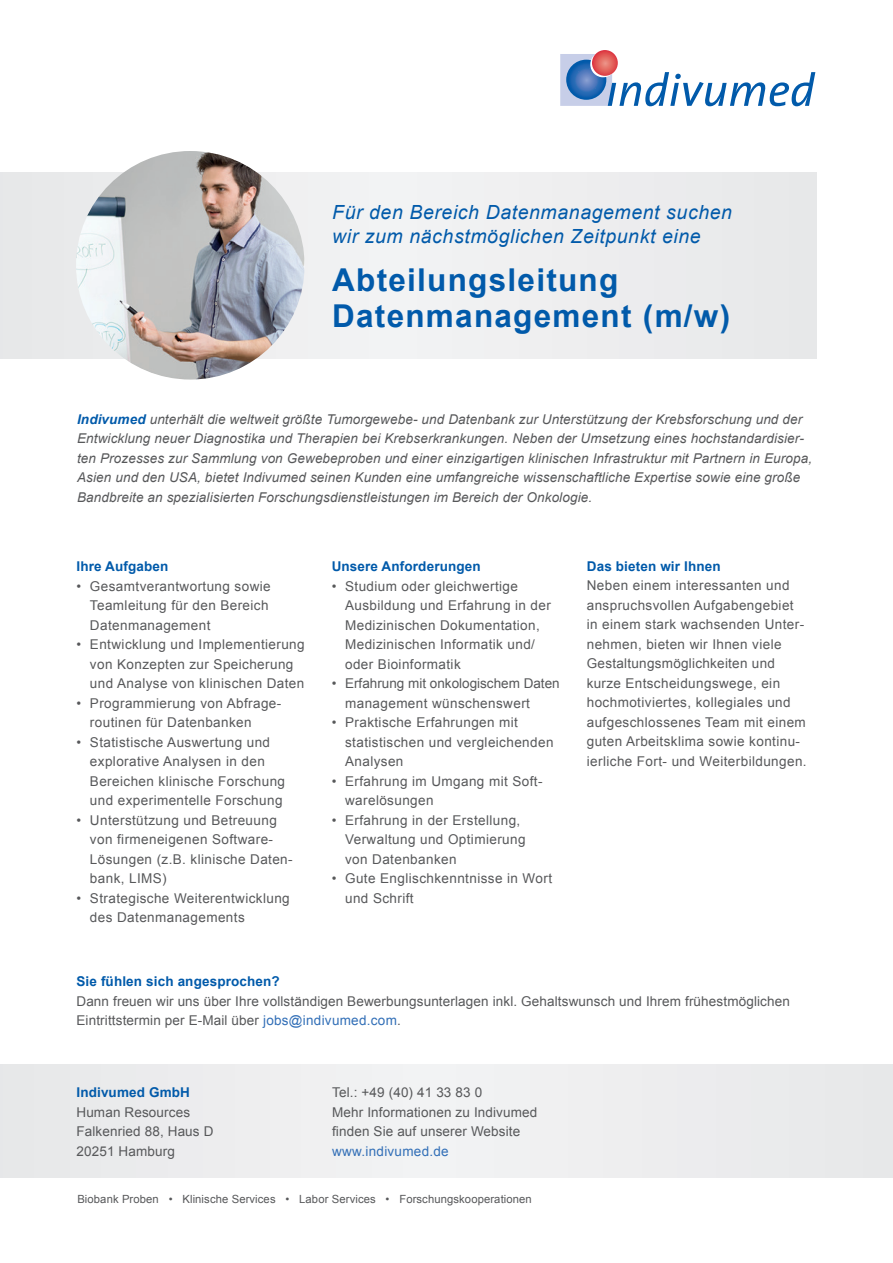
<style>
.page{position:relative;width:893px;height:1263px;background:#fff}
.page>*{position:absolute;margin:0;border:0;box-sizing:border-box;transform-origin:0 0}
.t1{font:700 31.5px/36px "Arial";letter-spacing:.04em;color:#015aaa}
.t2{font:italic 19.5px/24px "Arial";letter-spacing:.03em;color:#015aaa}
.t3{font:13.5px/19.5px "Arial";letter-spacing:.03em;color:#57585a}
.t4{font:italic 13.5px/19.5px "Arial";letter-spacing:.01em;color:#57585a}
.t5{font:13.5px/19.5px "Arial";letter-spacing:.01em;color:#57585a}
.t6{font:700 13.5px "Arial";letter-spacing:.01em;color:#015aaa}
.t7{font:13.5px/19.5px "Arial";color:#57585a}
.t8{font:13.5px "Arial";letter-spacing:.02em;color:#326fb7}
.t9{font:11.25px "Arial";letter-spacing:.01em;color:#57585a}
.s1{font-weight:700;color:#015aaa}
.s2{color:#326fb7}
</style>
<div class="page">
<div style="left:0;top:172px;width:816px;height:186px;background:#ededee"></div>
<svg style="left:592px;top:50px;width:26px;height:26px"></svg>
<svg style="left:560px;top:54px;width:255px;height:52px"></svg>
<img style="left:76px;top:151px;width:229px;height:229px;border-radius:114px">
<div style="left:0;top:1065px;width:893px;height:113px;background:#ededee"></div>
<h2 class="t2" style="left:332px;top:201px;width:401px">Für den Bereich Datenmanagement suchen wir zum nächstmöglichen Zeitpunkt eine</h2>
<h1 class="t1" style="left:332px;top:263px;width:400px">Abteilungsleitung<br>Datenmanagement (m/w)</h1>
<p class="t4" style="left:77px;top:410px;width:737px"><span class="s1">Indivumed</span> unterhält die weltweit größte Tumorgewebe- und Datenbank zur Unterstützung der Krebsforschung und der Entwicklung neuer Diagnostika und Therapien bei Krebserkrankungen. Neben der Umsetzung eines hochstandardisier&shy;ten Prozesses zur Sammlung von Gewebeproben und einer einzigartigen klinischen Infrastruktur mit Partnern in Europa, Asien und den USA, bietet Indivumed seinen Kunden eine umfangreiche wissenschaftliche Expertise sowie eine große Bandbreite an spezialisierten Forschungsdienstleistungen im Bereich der Onkologie.</p>
<p class="t6" style="left:77px;top:557px;width:93px">Ihre Aufgaben</p>
<p class="t3" style="left:90px;top:576px;width:182px;text-indent:-13px">• Gesamtverantwortung sowie<br>Teamleitung für den Bereich<br>Datenmanagement</p>
<p class="t3" style="left:90px;top:635px;width:216px;text-indent:-13px">• Entwicklung und Implementierung von Konzepten zur Speicherung und Analyse von klinischen Daten</p>
<p class="t3" style="left:90px;top:693px;width:192px;text-indent:-13px">• Programmierung von Abfrage&shy;routinen für Datenbanken</p>
<p class="t3" style="left:90px;top:732px;width:197px;text-indent:-13px">• Statistische Auswertung und explorative Analysen in den<br>Bereichen klinische Forschung und experimentelle Forschung</p>
<p class="t3" style="left:90px;top:810px;width:204px;text-indent:-13px">• Unterstützung und Betreuung von firmeneigenen Software-<br>Lösungen (z.B. klinische Daten&shy;bank, LIMS)</p>
<p class="t3" style="left:90px;top:888px;width:201px;text-indent:-13px">• Strategische Weiterentwicklung des Datenmanagements</p>
<p class="t6" style="left:332px;top:557px;width:151px">Unsere Anforderungen</p>
<p class="t3" style="left:345px;top:576px;width:207px;text-indent:-13px">• Studium oder gleichwertige<br>Ausbildung und Erfahrung in der<br>Medizinischen Dokumentation,<br>Medizinischen Informatik und/ oder Bioinformatik</p>
<p class="t7" style="left:345px;top:674px;width:216px;text-indent:-13px">• Erfahrung mit onkologischem Daten management wünschenswert</p>
<p class="t3" style="left:345px;top:713px;width:210px;text-indent:-13px">• Praktische Erfahrungen mit statistischen und vergleichenden<br>Analysen</p>
<p class="t3" style="left:345px;top:771px;width:199px;text-indent:-13px">• Erfahrung im Umgang mit Soft&shy;warelösungen</p>
<p class="t3" style="left:345px;top:810px;width:182px;text-indent:-13px">• Erfahrung in der Erstellung,<br>Verwaltung und Optimierung von Datenbanken</p>
<p class="t3" style="left:345px;top:869px;width:208px;text-indent:-13px">• Gute Englischkenntnisse in Wort und Schrift</p>
<p class="t6" style="left:587px;top:557px;width:135px">Das bieten wir Ihnen</p>
<p class="t3" style="left:587px;top:576px;width:221px">Neben einem interessanten und anspruchsvollen Aufgabengebiet in einem stark wachsenden Unter&shy;nehmen, bieten wir Ihnen viele Gestaltungsmöglichkeiten und kurze Entscheidungswege, ein hochmotiviertes, kollegiales und aufgeschlossenes Team mit einem guten Arbeitsklima sowie kontinu&shy;ierliche Fort- und Weiterbildungen.</p>
<p class="t6" style="left:76px;top:973px;width:205px">Sie fühlen sich angesprochen?</p>
<p class="t5" style="left:76px;top:991px;width:715px">Dann freuen wir uns über Ihre vollständigen Bewerbungsunterlagen inkl. Gehaltswunsch und Ihrem frühestmöglichen<br>Eintrittstermin per E-Mail über <span class="s2">jobs@indivumed.com</span>.</p>
<p class="t6" style="left:76px;top:1083px;width:115px">Indivumed GmbH</p>
<p class="t5" style="left:76px;top:1102px;width:138px">Human Resources<br>Falkenried 88, Haus D<br>20251 Hamburg</p>
<p class="t5" style="left:332px;top:1083px;width:207px">Tel.: +49 (40) 41 33 83 0<br>Mehr Informationen zu Indivumed finden Sie auf unserer Website</p>
<p class="t8" style="left:332px;top:1142px;width:118px">www.indivumed.de</p>
<p class="t9" style="left:77px;top:1192px;width:456px">Biobank Proben • Klinische Services • Labor Services • Forschungskooperationen</p>
</div>
